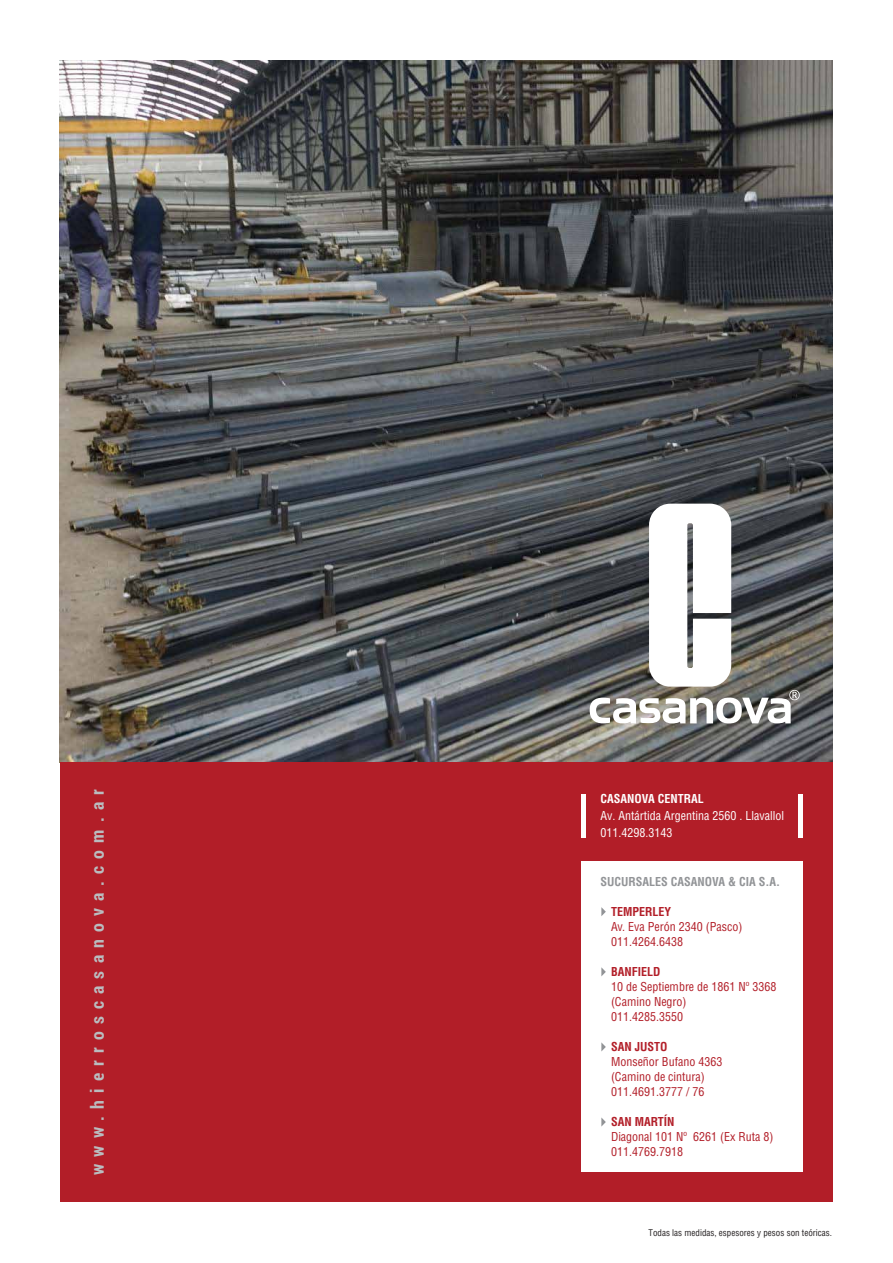
<style>
.page{position:relative;width:893px;height:1263px;background:#fff}
.page>*{position:absolute;margin:0;border:0;box-sizing:border-box;transform-origin:0 0}
.t1{font:700 18px "Roboto Condensed";letter-spacing:.4em;color:#babcbf}
.t2{font:condensed 12px/15px "Helvetica";color:#b21e28}
.t3{font:condensed 12px/17.1px "Helvetica";color:#fff}
.t4{font:700 condensed 12px "Helvetica";color:#b21e28}
.t5{font:700 condensed 12px "Helvetica";color:#929497}
.t6{font:700 condensed 12px "Helvetica";color:#fff}
.t7{font:condensed 9px "Helvetica";color:#231f20}
</style>
<div class="page">
<img style="left:60px;top:61px;width:772px;height:701px">
<div style="left:60px;top:762px;width:772px;height:440px;background:#b21e28"></div>
<div style="left:581px;top:794px;width:5px;height:43px;background:#fff"></div>
<hr style="left:798px;top:794px;width:4px;height:43px;background:#fff">
<div style="left:581px;top:861px;width:221px;height:311px;background:#fff"></div>
<svg style="left:601px;top:907px;width:5px;height:9px"></svg>
<svg style="left:601px;top:967px;width:5px;height:9px"></svg>
<svg style="left:601px;top:1042px;width:5px;height:9px"></svg>
<svg style="left:601px;top:1117px;width:5px;height:9px"></svg>
<svg style="left:590px;top:504px;width:210px;height:219px"></svg>
<h1 class="t1" style="left:85px;top:1175px;width:388px;rotate:-90deg">www.hierroscasanova.com.ar</h1>
<p class="t6" style="left:600px;top:791px;width:105px">CASANOVA CENTRAL</p>
<p class="t3" style="left:600px;top:807px;width:185px">Av. Antártida Argentina 2560 . Llavallol<br>011.4298.3143</p>
<p class="t5" style="left:600px;top:874px;width:181px">SUCURSALES CASANOVA &amp; CIA S.A.</p>
<p class="t4" style="left:611px;top:904px;width:62px">TEMPERLEY</p>
<p class="t2" style="left:611px;top:919px;width:133px">Av. Eva Perón 2340 (Pasco)<br>011.4264.6438</p>
<p class="t4" style="left:611px;top:964px;width:51px">BANFIELD</p>
<p class="t2" style="left:611px;top:979px;width:167px">10 de Septiembre de 1861 Nº 3368 (Camino Negro)<br>011.4285.3550</p>
<p class="t4" style="left:611px;top:1039px;width:58px">SAN JUSTO</p>
<p class="t2" style="left:611px;top:1054px;width:113px">Monseñor Bufano 4363 (Camino de cintura)<br>011.4691.3777 / 76</p>
<p class="t2" style="left:611px;top:1129px;width:164px">Diagonal 101 Nº 6261 (Ex Ruta 8)<br>011.4769.7918</p>
<p class="t4" style="left:611px;top:1114px;width:65px">SAN MARTÍN</p>
<p class="t7" style="left:648px;top:1227px;width:185px">Todas las medidas, espesores y pesos son teóricas.</p>
</div>
